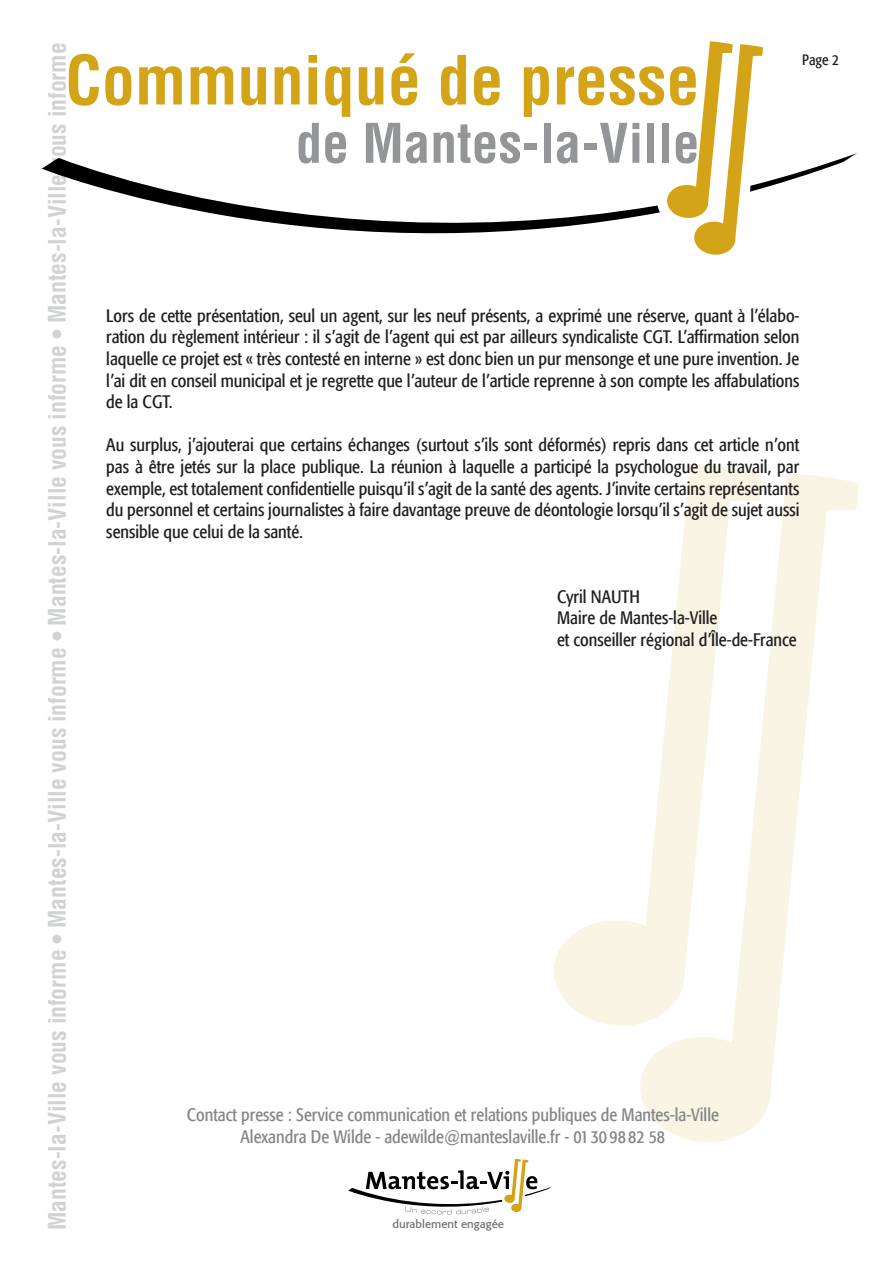
<style>
.page{position:relative;width:893px;height:1263px;background:#fff}
.page>*{position:absolute;margin:0;border:0;box-sizing:border-box;transform-origin:0 0}
.t1{font:700 condensed 66px "Helvetica LT Std";color:#d3a417}
.t2{font:700 condensed 53.25px "Helvetica LT Std";color:#939598}
.t3{font:700 condensed 23.55px "Helvetica LT Std";color:#d1d2d4}
.t4{font:condensed 18px/21.6px "Formata";color:#231f20;text-align:justify}
.t5{font:condensed 18px/21.6px "Formata";color:#848689;text-align:center}
.t6{font:condensed 15px "Formata";color:#231f20}
.t7{font:11.4px "Formata";color:#6c6d70}
</style>
<div class="page">
<svg style="left:348px;top:1159px;width:204px;height:55px"></svg>
<svg style="left:554px;top:464px;width:305px;height:678px"></svg>
<svg style="left:41px;top:153px;width:817px;height:81px"></svg>
<svg style="left:666px;top:41px;width:97px;height:214px"></svg>
<h3 class="t3" style="left:42px;top:1230px;width:1189px;rotate:-90deg">Mantes-la-Ville vous informe • Mantes-la-Ville vous informe • Mantes-la-Ville vous informe • Mantes-la-Ville vous informe</h3>
<h1 class="t1" style="left:65px;top:39px;width:636px">Communiqué de presse</h1>
<h2 class="t2" style="left:296px;top:110px;width:405px">de Mantes-la-Ville</h2>
<p class="t6" style="left:802px;top:51px;width:38px">Page 2</p>
<p class="t4" style="left:106px;top:305px;width:695px">Lors de cette présentation, seul un agent, sur les neuf présents, a exprimé une réserve, quant à l’élabo&shy;ration du règlement intérieur : il s’agit de l’agent qui est par ailleurs syndicaliste CGT. L’affirmation selon laquelle ce projet est « très contesté en interne » est donc bien un pur mensonge et une pure invention. Je l’ai dit en conseil municipal et je regrette que l’auteur de l’article reprenne à son compte les affabulations de la CGT.</p>
<p class="t4" style="left:106px;top:434px;width:695px">Au surplus, j’ajouterai que certains échanges (surtout s’ils sont déformés) repris dans cet article n’ont pas à être jetés sur la place publique. La réunion à laquelle a participé la psychologue du travail, par exemple, est totalement confidentielle puisqu’il s’agit de la santé des agents. J’invite certains représentants du personnel et certains journalistes à faire davantage preuve de déontologie lorsqu’il s’agit de sujet aussi sensible que celui de la santé.</p>
<p class="t4" style="left:557px;top:586px;width:241px;text-align:left">Cyril NAUTH<br>Maire de Mantes-la-Ville<br>et conseiller régional d’Île-de-France</p>
<p class="t5" style="left:187px;top:1104px;width:534px">Contact presse : Service communication et relations publiques de Mantes-la-Ville<br>Alexandra De Wilde - adewilde@manteslaville.fr - 01 30 98 82 58</p>
<p class="t7" style="left:392px;top:1217px;width:113px">durablement engagée</p>
</div>
